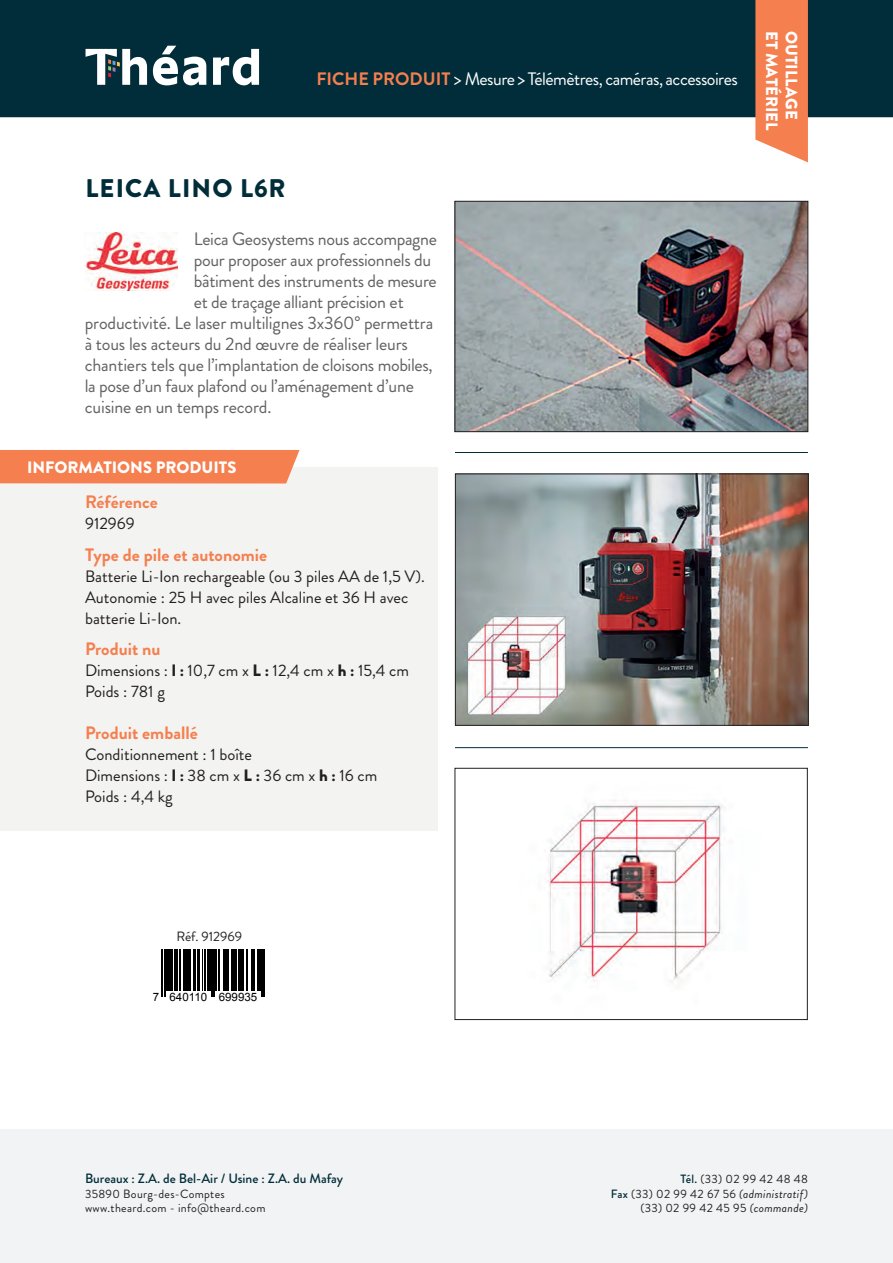
<style>
.page{position:relative;width:893px;height:1263px;background:#fff}
.page>*{position:absolute;margin:0;border:0;box-sizing:border-box;transform-origin:0 0}
.t1{font:900 25.5px "Brandon Grotesque";letter-spacing:.045em;color:#002d39}
.t2{font:18px "Brandon Grotesque";letter-spacing:-.02em;color:#616164}
.t3{font:700 18px "Brandon Grotesque";color:#f57f4f}
.t4{font:18px "Brandon Grotesque";letter-spacing:-.03em;color:#fff}
.t5{font:16.5px/21px "Brandon Grotesque";color:#231f20}
.t6{font:900 16.5px "Brandon Grotesque";color:#fff}
.t7{font:500 13.5px "Brandon Grotesque";color:#002d39}
.t8{font:13.5px "Brandon Grotesque";color:#231f20}
.t9{font:12px/14.4px "Brandon Grotesque";letter-spacing:.025em;color:#231f20}
.t10{font:11.55px "Arial";color:#000001}
.s1{font-weight:700;color:#f57f4f}
.s2{font-weight:900}
.s3{font-weight:500;color:#002d39}
.s4{font-style:italic}
</style>
<div class="page">
<div style="left:0;top:0;width:893px;height:117px;background:#002d39"></div>
<svg style="left:153px;top:46px;width:53px;height:39px"></svg>
<svg style="left:213px;top:49px;width:46px;height:36px"></svg>
<svg style="left:86px;top:49px;width:61px;height:36px"></svg>
<svg style="left:755px;top:0;width:53px;height:162px;background:#f4875b"></svg>
<img style="left:457px;top:203px;width:349px;height:227px">
<div style="left:455px;top:201px;width:353px;height:231px;border:1px solid #231f20"></div>
<hr style="left:455px;top:452px;width:353px;height:1px;background:#002d39">
<svg style="left:161px;top:950px;width:102px;height:47px"></svg>
<hr style="left:162px;top:950px;width:1px;height:47px;background:#000001">
<hr style="left:164px;top:950px;width:1px;height:47px;background:#000001">
<hr style="left:166px;top:950px;width:1px;height:41px;background:#000001">
<div style="left:168px;top:950px;width:5px;height:41px;background:#000001"></div>
<hr style="left:175px;top:950px;width:3px;height:41px;background:#000001">
<hr style="left:179px;top:950px;width:1px;height:41px;background:#000001">
<hr style="left:184px;top:950px;width:2px;height:41px;background:#000001">
<hr style="left:187px;top:950px;width:1px;height:41px;background:#000001">
<hr style="left:189px;top:950px;width:2px;height:41px;background:#000001">
<hr style="left:193px;top:950px;width:2px;height:41px;background:#000001">
<hr style="left:198px;top:950px;width:2px;height:41px;background:#000001">
<hr style="left:202px;top:950px;width:1px;height:41px;background:#000001">
<hr style="left:204px;top:950px;width:1px;height:41px;background:#000001">
<hr style="left:207px;top:950px;width:4px;height:41px;background:#000001">
<hr style="left:212px;top:950px;width:1px;height:47px;background:#000001">
<hr style="left:214px;top:950px;width:1px;height:47px;background:#000001">
<hr style="left:216px;top:950px;width:1px;height:41px;background:#000001">
<hr style="left:218px;top:950px;width:1px;height:41px;background:#000001">
<hr style="left:223px;top:950px;width:4px;height:41px;background:#000001">
<hr style="left:228px;top:950px;width:1px;height:41px;background:#000001">
<hr style="left:231px;top:950px;width:3px;height:41px;background:#000001">
<hr style="left:235px;top:950px;width:1px;height:41px;background:#000001">
<hr style="left:239px;top:950px;width:3px;height:41px;background:#000001">
<hr style="left:243px;top:950px;width:1px;height:41px;background:#000001">
<hr style="left:246px;top:950px;width:1px;height:41px;background:#000001">
<hr style="left:252px;top:950px;width:1px;height:41px;background:#000001">
<hr style="left:254px;top:950px;width:1px;height:41px;background:#000001">
<hr style="left:257px;top:950px;width:3px;height:41px;background:#000001">
<hr style="left:261px;top:950px;width:1px;height:47px;background:#000001">
<hr style="left:263px;top:950px;width:2px;height:47px;background:#000001">
<img style="left:545px;top:800px;width:186px;height:182px">
<div style="left:455px;top:768px;width:352px;height:252px;border:1px solid #231f20"></div>
<hr style="left:455px;top:747px;width:353px;height:1px;background:#002d39">
<img style="left:457px;top:476px;width:349px;height:247px">
<div style="left:455px;top:474px;width:353px;height:251px;border:1px solid #231f20"></div>
<div style="left:0;top:1130px;width:893px;height:133px;background:#f2f3f4"></div>
<div style="left:0;top:467px;width:438px;height:364px;background:#f3f3f1"></div>
<div style="left:0;top:450px;width:299px;height:33px;background:#f57f4f"></div>
<img style="left:85px;top:232px;width:92px;height:58px">
<p class="t4" style="left:316px;top:66px;width:423px"><span class="s1">FICHE PRODUIT</span> &gt; Mesure &gt; Télémètres, caméras, accessoires</p>
<h1 class="t1" style="left:85px;top:170px;width:202px">LEICA LINO L6R</h1>
<p class="t2" style="left:194px;top:226px;width:245px">Leica Geosystems nous accompagne</p>
<p class="t2" style="left:194px;top:247px;width:239px">pour proposer aux professionnels du</p>
<p class="t2" style="left:194px;top:268px;width:244px">bâtiment des instruments de mesure</p>
<p class="t2" style="left:194px;top:289px;width:211px">et de traçage alliant précision et</p>
<p class="t2" style="left:85px;top:310px;width:350px">productivité. Le laser multilignes 3x360° permettra</p>
<p class="t2" style="left:85px;top:331px;width:325px">à tous les acteurs du 2nd œuvre de réaliser leurs</p>
<p class="t2" style="left:85px;top:352px;width:349px">chantiers tels que l’implantation de cloisons mobiles,</p>
<p class="t2" style="left:85px;top:373px;width:331px">la pose d’un faux plafond ou l’aménagement d’une</p>
<p class="t2" style="left:85px;top:394px;width:188px">cuisine en un temps record.</p>
<p class="t6" style="left:27px;top:455px;width:211px">INFORMATIONS PRODUITS</p>
<p class="t3" style="left:85px;top:490px;width:74px">Référence</p>
<p class="t5" style="left:85px;top:513px;width:51px">912969</p>
<p class="t3" style="left:85px;top:542px;width:184px">Type de pile et autonomie</p>
<p class="t5" style="left:85px;top:566px;width:341px">Batterie Li-Ion rechargeable (ou 3 piles AA de 1,5 V).<br>Autonomie : 25 H avec piles Alcaline et 36 H avec batterie Li-Ion.</p>
<p class="t3" style="left:85px;top:637px;width:77px">Produit nu</p>
<p class="t5" style="left:85px;top:660px;width:325px">Dimensions : <span class="s2">l :</span> 10,7 cm x <span class="s2">L :</span> 12,4 cm x <span class="s2">h :</span> 15,4 cm<br>Poids : 781 g</p>
<p class="t3" style="left:85px;top:721px;width:114px">Produit emballé</p>
<p class="t5" style="left:85px;top:744px;width:294px">Conditionnement : 1 boîte<br>Dimensions : <span class="s2">l :</span> 38 cm x <span class="s2">L :</span> 36 cm x <span class="s2">h :</span> 16 cm<br>Poids : 4,4 kg</p>
<p class="t6" style="left:783px;top:31px;width:101px;rotate:90deg">ET MATÉRIEL</p>
<p class="t6" style="left:803px;top:31px;width:90px;rotate:90deg">OUTILLAGE</p>
<p class="t8" style="left:177px;top:927px;width:67px">Réf. 912969</p>
<p class="t10" style="left:153px;top:990px;width:106px">7 640110 699935</p>
<p class="t7" style="left:85px;top:1169px;width:260px">Bureaux : Z.A. de Bel-Air / Usine : Z.A. du Mafay</p>
<p class="t9" style="left:85px;top:1186px;width:182px">35890 Bourg-des-Comptes www.theard.com - info@theard.com</p>
<p class="t9" style="left:611px;top:1172px;width:199px;text-align:right"><span class="s3">Tél.</span> (33) 02 99 42 48 48<br><span class="s3">Fax</span> (33) 02 99 42 67 56 <span class="s4">(administratif) </span>(33) 02 99 42 45 95 <span class="s4">(commande)</span></p>
</div>
